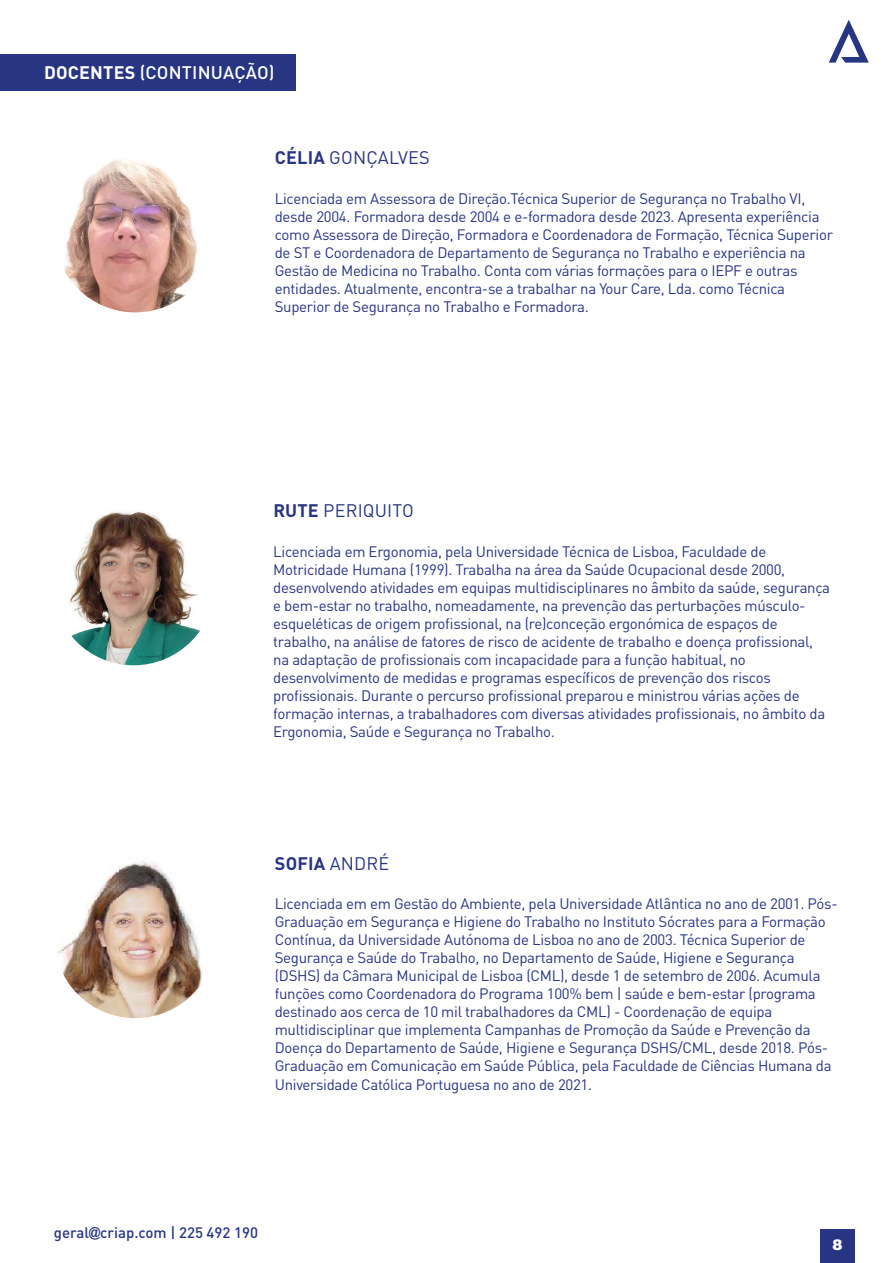
<style>
.page{position:relative;width:893px;height:1263px;background:#fff}
.page>*{position:absolute;margin:0;border:0;box-sizing:border-box;transform-origin:0 0}
.t1{font:18px "DIN Pro";letter-spacing:.01em;color:#283583}
.t2{font:500 18px "DIN Pro";letter-spacing:.01em;color:#fff}
.t3{font:700 18px "DIN Pro";letter-spacing:.01em;color:#283583}
.t4{font:15px/18px "DIN Pro";letter-spacing:-.02em;color:#283583}
.t5{font:500 15px "DIN Pro";color:#283583}
.t6{font:900 15px "Helvetica LT Std";color:#fff}
.s1{font-weight:700}
.s2{font-weight:400}
.s3{font-family:"Arial";font-weight:900}
</style>
<div class="page">
<div style="left:820px;top:1229px;width:35px;height:34px;background:#283583"></div>
<svg style="left:829px;top:20px;width:40px;height:43px"></svg>
<div style="left:0;top:54px;width:296px;height:37px;background:#283583"></div>
<img style="left:53px;top:503px;width:162px;height:162px;border-radius:81px">
<img style="left:54px;top:150px;width:162px;height:162px;border-radius:81px">
<img style="left:54px;top:856px;width:162px;height:162px;border-radius:81px">
<p class="t2" style="left:44px;top:60px;width:232px"><span class="s1">DOCENTES</span> (CONTINUAÇÃO)</p>
<p class="t1" style="left:275px;top:145px;width:157px"><span class="s1">CÉLIA</span> GONÇALVES</p>
<p class="t4" style="left:275px;top:189px;width:560px">Licenciada em Assessora de Direção.Técnica Superior de Segurança no Trabalho VI, desde 2004. Formadora desde 2004 e e-formadora desde 2023. Apresenta experiência como Assessora de Direção, Formadora e Coordenadora de Formação, Técnica Superior de ST e Coordenadora de Departamento de Segurança no Trabalho e experiência na Gestão de Medicina no Trabalho. Conta com várias formações para o IEPF e outras entidades. Atualmente, encontra-se a trabalhar na Your Care, Lda. como Técnica Superior de Segurança no Trabalho e Formadora.</p>
<p class="t1" style="left:273px;top:498px;width:142px"><span class="s1">RUTE</span> PERIQUITO</p>
<p class="t4" style="left:273px;top:542px;width:558px">Licenciada em Ergonomia, pela Universidade Técnica de Lisboa, Faculdade de Motricidade Humana (1999). Trabalha na área da Saúde Ocupacional desde 2000, desenvolvendo atividades em equipas multidisciplinares no âmbito da saúde, segurança e bem-estar no trabalho, nomeadamente, na prevenção das perturbações músculo&shy;esqueléticas de origem profissional, na (re)conceção ergonómica de espaços de trabalho, na análise de fatores de risco de acidente de trabalho e doença profissional, na adaptação de profissionais com incapacidade para a função habitual, no desenvolvimento de medidas e programas específicos de prevenção dos riscos profissionais. Durante o percurso profissional preparou e ministrou várias ações de formação internas, a trabalhadores com diversas atividades profissionais, no âmbito da Ergonomia, Saúde e Segurança no Trabalho.</p>
<p class="t3" style="left:275px;top:851px;width:116px">SOFIA <span class="s2">ANDRÉ</span></p>
<p class="t4" style="left:275px;top:894px;width:564px">Licenciada em em Gestão do Ambiente, pela Universidade Atlântica no ano de 2001. Pós-Graduação em Segurança e Higiene do Trabalho no Instituto Sócrates para a Formação Contínua, da Universidade Autónoma de Lisboa no ano de 2003. Técnica Superior de Segurança e Saúde do Trabalho, no Departamento de Saúde, Higiene e Segurança (DSHS) da Câmara Municipal de Lisboa (CML), desde 1 de setembro de 2006. Acumula funções como Coordenadora do Programa 100% bem | saúde e bem-estar (programa destinado aos cerca de 10 mil trabalhadores da CML) - Coordenação de equipa multidisciplinar que implementa Campanhas de Promoção da Saúde e Prevenção da Doença do Departamento de Saúde, Higiene e Segurança DSHS/CML, desde 2018. Pós-Graduação em Comunicação em Saúde Pública, pela Faculdade de Ciências Humana da Universidade Católica Portuguesa no ano de 2021.</p>
<p class="t5" style="left:54px;top:1222px;width:206px">geral<span class="s3">@</span>criap.com | 225 492 190</p>
<p class="t6" style="left:832px;top:1235px;width:12px">8</p>
</div>
